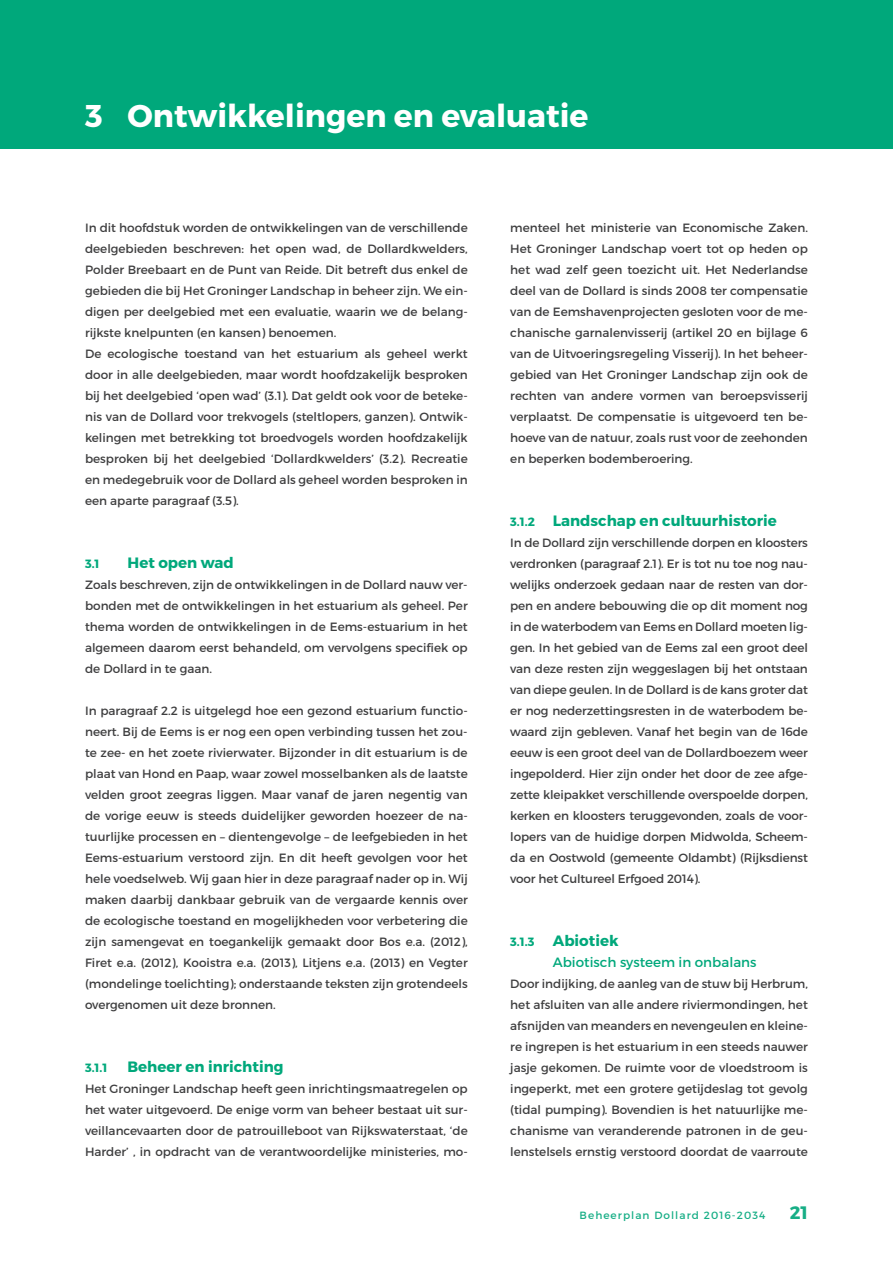
<style>
.page{position:relative;width:893px;height:1263px;background:#fff}
.page>*{position:absolute;margin:0;border:0;box-sizing:border-box;transform-origin:0 0}
.t1{font:700 31.5px "Montserrat";color:#fff}
.t2{font:700 18px "Montserrat";color:#17ae86}
.t3{font:700 15px "Montserrat";color:#00a87b}
.t4{font:13.5px "Montserrat";color:#00a87b}
.t5{font:12px/21px "Montserrat";color:#3e3e3f;text-align:justify}
.t6{font:700 12px "Montserrat";color:#00a87b}
.t7{font:10.5px "Montserrat";letter-spacing:.1em;color:#17ae86}
.s1{font-size:12px}
</style>
<div class="page">
<div style="left:0;top:0;width:893px;height:148px;background:#00a87b"></div>
<h1 class="t1" style="left:85px;top:96px;width:505px">3 Ontwikkelingen en evaluatie</h1>
<p class="t5" style="left:85px;top:217px;width:384px;text-align:left">In dit hoofdstuk worden de ontwikkelingen van de verschillende deelgebieden beschreven: het open wad, de Dollardkwelders, Polder Breebaart en de Punt van Reide. Dit betreft dus enkel de gebieden die bij Het Groninger Landschap in beheer zijn. We ein&shy;digen per deelgebied met een evaluatie, waarin we de belang&shy;rijkste knelpunten (en kansen) benoemen.<br>De ecologische toestand van het estuarium als geheel werkt door in alle deelgebieden, maar wordt hoofdzakelijk besproken bij het deelgebied ‘open wad’ (3.1). Dat geldt ook voor de beteke&shy;nis van de Dollard voor trekvogels (steltlopers, ganzen). Ontwik&shy;kelingen met betrekking tot broedvogels worden hoofdzakelijk besproken bij het deelgebied ‘Dollardkwelders’ (3.2). Recreatie en medegebruik voor de Dollard als geheel worden besproken in een aparte paragraaf (3.5).</p>
<p class="t6" style="left:85px;top:556px;width:16px">3.1</p>
<p class="t3" style="left:128px;top:553px;width:108px">Het open wad</p>
<p class="t5" style="left:85px;top:574px;width:384px">Zoals beschreven, zijn de ontwikkelingen in de Dollard nauw ver&shy;bonden met de ontwikkelingen in het estuarium als geheel. Per thema worden de ontwikkelingen in de Eems-estuarium in het algemeen daarom eerst behandeld, om vervolgens specifiek op de Dollard in te gaan.</p>
<p class="t5" style="left:85px;top:700px;width:384px">In paragraaf 2.2 is uitgelegd hoe een gezond estuarium functio&shy;neert. Bij de Eems is er nog een open verbinding tussen het zou&shy;te zee- en het zoete rivierwater. Bijzonder in dit estuarium is de plaat van Hond en Paap, waar zowel mosselbanken als de laatste velden groot zeegras liggen. Maar vanaf de jaren negentig van de vorige eeuw is steeds duidelijker geworden hoezeer de na&shy;tuurlijke processen en – dientengevolge – de leefgebieden in het Eems-estuarium verstoord zijn. En dit heeft gevolgen voor het hele voedselweb. Wij gaan hier in deze paragraaf nader op in. Wij maken daarbij dankbaar gebruik van de vergaarde kennis over de ecologische toestand en mogelijkheden voor verbetering die zijn samengevat en toegankelijk gemaakt door Bos e.a. (2012), Firet e.a. (2012), Kooistra e.a. (2013), Litjens e.a. (2013) en Vegter (mondelinge toelichting); onderstaande teksten zijn grotendeels overgenomen uit deze bronnen.</p>
<p class="t6" style="left:85px;top:1060px;width:24px">3.1.1</p>
<p class="t3" style="left:128px;top:1057px;width:157px">Beheer en inrichting</p>
<p class="t5" style="left:85px;top:1078px;width:384px">Het Groninger Landschap heeft geen inrichtingsmaatregelen op het water uitgevoerd. De enige vorm van beheer bestaat uit sur&shy;veillancevaarten door de patrouilleboot van Rijkswaterstaat, ‘de Harder’ , in opdracht van de verantwoordelijke ministeries, mo-</p>
<p class="t5" style="left:510px;top:217px;width:299px">menteel het ministerie van Economische Zaken.<br>Het Groninger Landschap voert tot op heden op het wad zelf geen toezicht uit. Het Nederlandse deel van de Dollard is sinds 2008 ter compensatie van de Eemshavenprojecten gesloten voor de me&shy;chanische garnalenvisserij (artikel 20 en bijlage 6 van de Uitvoeringsregeling Visserij). In het beheer&shy;gebied van Het Groninger Landschap zijn ook de rechten van andere vormen van beroepsvisserij verplaatst. De compensatie is uitgevoerd ten be&shy;hoeve van de natuur, zoals rust voor de zeehonden en beperken bodemberoering.</p>
<p class="t3" style="left:510px;top:511px;width:268px"><span class="s1">3.1.2</span> Landschap en cultuurhistorie</p>
<p class="t5" style="left:510px;top:532px;width:299px">In de Dollard zijn verschillende dorpen en kloosters verdronken (paragraaf 2.1). Er is tot nu toe nog nau&shy;welijks onderzoek gedaan naar de resten van dor&shy;pen en andere bebouwing die op dit moment nog in de waterbodem van Eems en Dollard moeten lig&shy;gen. In het gebied van de Eems zal een groot deel van deze resten zijn weggeslagen bij het ontstaan van diepe geulen. In de Dollard is de kans groter dat er nog nederzettingsresten in de waterbodem be&shy;waard zijn gebleven. Vanaf het begin van de 16de eeuw is een groot deel van de Dollardboezem weer ingepolderd. Hier zijn onder het door de zee afge&shy;zette kleipakket verschillende overspoelde dorpen, kerken en kloosters teruggevonden, zoals de voor&shy;lopers van de huidige dorpen Midwolda, Scheem&shy;da en Oostwold (gemeente Oldambt) (Rijksdienst voor het Cultureel Erfgoed 2014).</p>
<p class="t3" style="left:510px;top:931px;width:110px"><span class="s1">3.1.3</span> Abiotiek</p>
<p class="t4" style="left:553px;top:954px;width:205px">Abiotisch systeem in onbalans</p>
<p class="t5" style="left:510px;top:973px;width:299px">Door indijking, de aanleg van de stuw bij Herbrum, het afsluiten van alle andere riviermondingen, het afsnijden van meanders en nevengeulen en kleine&shy;re ingrepen is het estuarium in een steeds nauwer jasje gekomen. De ruimte voor de vloedstroom is ingeperkt, met een grotere getijdeslag tot gevolg (tidal pumping). Bovendien is het natuurlijke me&shy;chanisme van veranderende patronen in de geu&shy;lenstelsels ernstig verstoord doordat de vaarroute</p>
<p class="t7" style="left:580px;top:1209px;width:187px">Beheerplan Dollard 2016-2034</p>
<h2 class="t2" style="left:790px;top:1201px;width:20px">21</h2>
</div>
